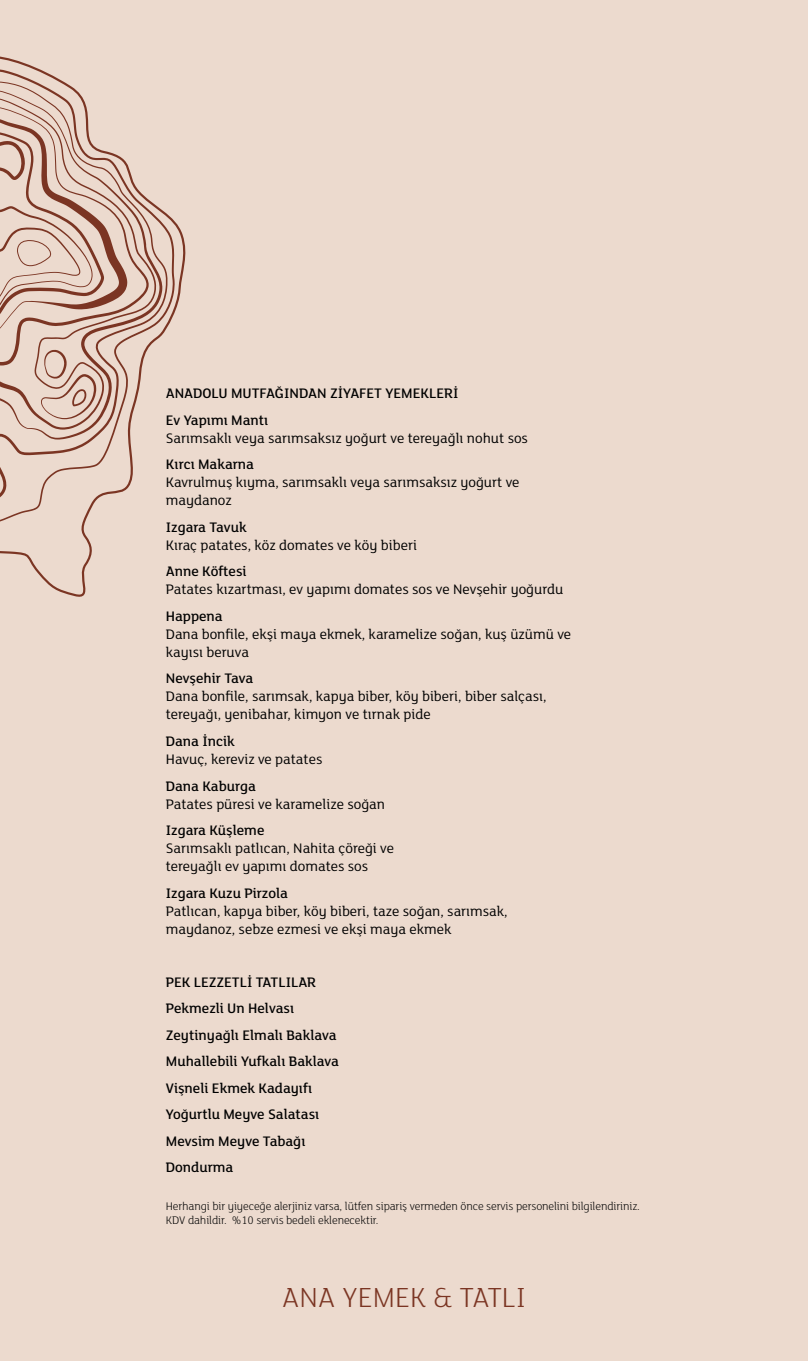
<style>
.page{position:relative;width:808px;height:1361px;background:#ecdace}
.page>*{position:absolute;margin:0;border:0;box-sizing:border-box;transform-origin:0 0}
.t1{font:300 30px "FS Lola";color:#7b3523}
.t2{font:15px/18px "FS Lola";color:#000}
.t3{font:500 15px/26.5px "FS Lola";color:#000}
.t4{font:300 12px/14.4px "FS Lola";letter-spacing:-.01em;color:#000}
</style>
<div class="page">
<svg style="left:0;top:56px;width:185px;height:541px"></svg>
<p class="t3" style="left:166px;top:381px;width:294px">ANADOLU MUTFAĞINDAN ZİYAFET YEMEKLERİ<br>Ev Yapımı Mantı</p>
<p class="t2" style="left:166px;top:430px;width:364px">Sarımsaklı veya sarımsaksız yoğurt ve tereyağlı nohut sos</p>
<p class="t3" style="left:166px;top:452px;width:90px">Kırcı Makarna</p>
<p class="t2" style="left:166px;top:475px;width:355px">Kavrulmuş kıyma, sarımsaklı veya sarımsaksız yoğurt ve maydanoz</p>
<p class="t3" style="left:166px;top:515px;width:82px">Izgara Tavuk</p>
<p class="t2" style="left:166px;top:537px;width:253px">Kıraç patates, köz domates ve köy biberi</p>
<p class="t3" style="left:166px;top:559px;width:82px">Anne Köftesi</p>
<p class="t2" style="left:166px;top:582px;width:399px">Patates kızartması, ev yapımı domates sos ve Nevşehir yoğurdu</p>
<p class="t3" style="left:166px;top:604px;width:58px">Happena</p>
<p class="t2" style="left:166px;top:626px;width:407px">Dana bonfile, ekşi maya ekmek, karamelize soğan, kuş üzümü ve kayısı beruva</p>
<p class="t3" style="left:166px;top:666px;width:89px">Nevşehir Tava</p>
<p class="t2" style="left:166px;top:689px;width:382px">Dana bonfile, sarımsak, kapya biber, köy biberi, biber salçası, tereyağı, yenibahar, kimyon ve tırnak pide</p>
<p class="t3" style="left:166px;top:729px;width:71px">Dana İncik</p>
<p class="t2" style="left:166px;top:751px;width:158px">Havuç, kereviz ve patates</p>
<p class="t3" style="left:166px;top:773px;width:92px">Dana Kaburga</p>
<p class="t2" style="left:166px;top:796px;width:221px">Patates püresi ve karamelize soğan</p>
<p class="t3" style="left:166px;top:818px;width:100px">Izgara Küşleme</p>
<p class="t2" style="left:166px;top:840px;width:230px">Sarımsaklı patlıcan, Nahita çöreği ve tereyağlı ev yapımı domates sos</p>
<p class="t3" style="left:166px;top:880px;width:124px">Izgara Kuzu Pirzola</p>
<p class="t2" style="left:166px;top:903px;width:343px">Patlıcan, kapya biber, köy biberi, taze soğan, sarımsak, maydanoz, sebze ezmesi ve ekşi maya ekmek</p>
<p class="t3" style="left:166px;top:969px;width:175px">PEK LEZZETLİ TATLILAR<br>Pekmezli Un Helvası<br>Zeytinyağlı Elmalı Baklava<br>Muhallebili Yufkalı Baklava<br>Vişneli Ekmek Kadayıfı<br>Yoğurtlu Meyve Salatası<br>Mevsim Meyve Tabağı<br>Dondurma</p>
<p class="t4" style="left:166px;top:1199px;width:475px">Herhangi bir yiyeceğe alerjiniz varsa, lütfen sipariş vermeden önce servis personelini bilgilendiriniz.<br>KDV dahildir. %10 servis bedeli eklenecektir.</p>
<h1 class="t1" style="left:282px;top:1285px;width:246px">ANA YEMEK &amp; TATLI</h1>
</div>
